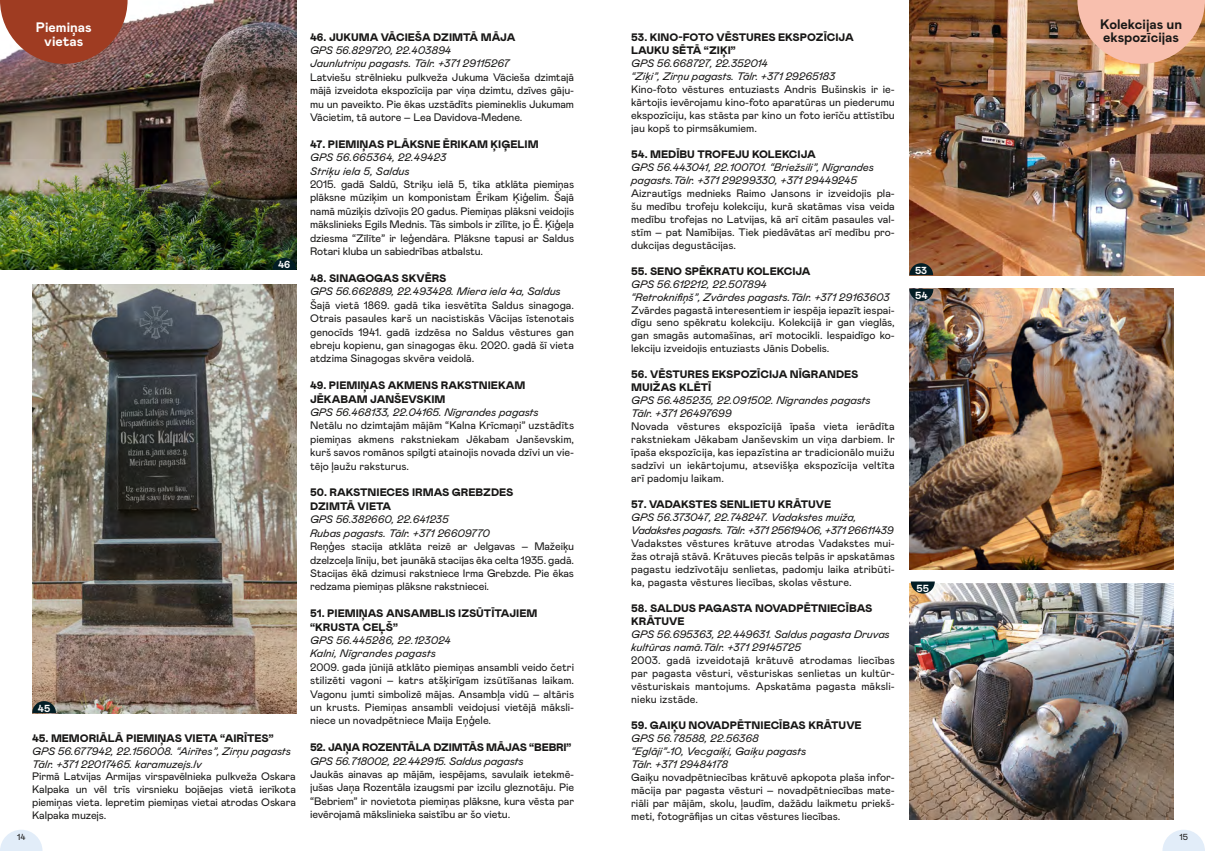
<style>
.page{position:relative;width:1205px;height:851px;background:#fff}
.page>*{position:absolute;margin:0;border:0;box-sizing:border-box;transform-origin:0 0}
.t1{font:700 13.75px/13.8px "Mabry Pro";color:#181716}
.t2{font:700 13.75px/13.8px "Mabry Pro";color:#fff;text-align:center}
.t3{font:10.88px/13.4px "Mabry Pro";color:#181716;text-align:justify}
.t4{font:italic 10.88px/13px "Mabry Pro";color:#181716}
.t5{font:900 10.88px/13.4px "Mabry Pro";color:#181716}
.t6{font:italic 10.88px/13px "Mabry Pro";letter-spacing:-.025em;color:#181716}
.t7{font:900 10.88px "Mabry Pro";letter-spacing:-.02em;color:#181716}
.t8{font:700 10.25px "Mabry Pro";color:#fff}
.t9{font:700 10.12px "Mabry Pro";color:#fff}
.t10{font:8.75px "Mabry Pro";color:#181716}
</style>
<div class="page">
<svg style="left:0;top:830px;width:43px;height:20px"></svg>
<svg style="left:1162px;top:830px;width:43px;height:20px"></svg>
<img style="left:909px;top:583px;width:264px;height:236px">
<img style="left:32px;top:284px;width:264px;height:429px">
<img style="left:0;top:0;width:296px;height:270px">
<svg style="left:0;top:0;width:128px;height:64px;background:#a14e3a"></svg>
<svg style="left:911px;top:581px;width:24px;height:12px"></svg>
<img style="left:909px;top:289px;width:265px;height:280px">
<svg style="left:909px;top:289px;width:24px;height:12px"></svg>
<img style="left:909px;top:0;width:296px;height:275px">
<svg style="left:909px;top:263px;width:24px;height:12px"></svg>
<svg style="left:1077px;top:0;width:128px;height:64px;background:#e7af97"></svg>
<svg style="left:272px;top:258px;width:24px;height:12px"></svg>
<svg style="left:32px;top:701px;width:24px;height:12px"></svg>
<p class="t2" style="left:36px;top:20px;width:57px">Piemiņas vietas</p>
<p class="t5" style="left:631px;top:30px;width:224px;line-height:13px">53. KINO-FOTO VĒSTURES EKSPOZĪCIJA<br>LAUKU SĒTĀ “ZIĶI”</p>
<p class="t4" style="left:631px;top:56px;width:206px">GPS 56.668727, 22.352014<br>“Ziķi”, Zirņu pagasts. Tālr. +371 29265183</p>
<p class="t3" style="left:631px;top:82px;width:265px;line-height:13px">Kino-foto vēstures entuziasts Andris Bušinskis ir ie&shy;kārtojis ievērojamu kino-foto aparatūras un piederumu ekspozīciju, kas stāsta par kino un foto ierīču attīstību jau kopš to pirmsākumiem.</p>
<p class="t5" style="left:631px;top:147px;width:186px">54. MEDĪBU TROFEJU KOLEKCIJA</p>
<p class="t4" style="left:631px;top:160px;width:245px">GPS 56.443041, 22.100701. “Briežsili”, Nīgrandes pagasts.Tālr. +371 29299330, +371 29449245</p>
<p class="t3" style="left:631px;top:186px;width:265px;line-height:13px">Aizrautīgs mednieks Raimo Jansons ir izveidojis pla&shy;šu medību trofeju kolekciju, kurā skatāmas visa veida medību trofejas no Latvijas, kā arī citām pasaules val&shy;stīm – pat Namībijas. Tiek piedāvātas arī medību pro&shy;dukcijas degustācijas.</p>
<p class="t5" style="left:631px;top:264px;width:181px">55. SENO SPĒKRATU KOLEKCIJA</p>
<p class="t4" style="left:631px;top:277px;width:260px">GPS 56.612212, 22.507894<br>“Retroknifiņš”, Zvārdes pagasts.Tālr. +371 29163603</p>
<p class="t3" style="left:631px;top:302px;width:265px;line-height:13px">Zvārdes pagastā interesentiem ir iespēja iepazīt iespai&shy;dīgu seno spēkratu kolekciju. Kolekcijā ir gan vieglās, gan smagās automašīnas, arī motocikli. Iespaidīgo ko&shy;lekciju izveidojis entuziasts Jānis Dobelis.</p>
<p class="t5" style="left:631px;top:368px;width:229px;line-height:13px">56. VĒSTURES EKSPOZĪCIJA NĪGRANDES<br>MUIŽAS KLĒTĪ</p>
<p class="t4" style="left:631px;top:393px;width:241px">GPS 56.485235, 22.091502. Nīgrandes pagasts<br>Tālr. +371 26497699</p>
<p class="t3" style="left:631px;top:419px;width:265px;line-height:13px">Novada vēstures ekspozīcijā īpaša vieta ierādīta rakstniekam Jēkabam Janševskim un viņa darbiem. Ir īpaša ekspozīcija, kas iepazīstina ar tradicionālo muižu sadzīvi un iekārtojumu, atsevišķa ekspozīcija veltīta arī padomju laikam.</p>
<p class="t5" style="left:631px;top:497px;width:202px">57. VADAKSTES SENLIETU KRĀTUVE</p>
<p class="t6" style="left:631px;top:510px;width:264px">GPS 56.373047, 22.748247. Vadakstes muiža,<br>Vadakstes pagasts. Tālr. +371 25619406, +371 26611439</p>
<p class="t3" style="left:631px;top:536px;width:265px;line-height:13px">Vadakstes vēstures krātuve atrodas Vadakstes mui&shy;žas otrajā stāvā. Krātuves piecās telpās ir apskatāmas pagastu iedzīvotāju senlietas, padomju laika atribūti&shy;ka, pagasta vēstures liecības, skolas vēsture.</p>
<p class="t5" style="left:631px;top:601px;width:243px;line-height:13px">58. SALDUS PAGASTA NOVADPĒTNIECĪBAS<br>KRĀTUVE</p>
<p class="t4" style="left:631px;top:627px;width:260px">GPS 56.695363, 22.449631. Saldus pagasta Druvas kultūras namā.Tālr. +371 29145725</p>
<p class="t3" style="left:631px;top:653px;width:265px;line-height:13px">2003. gadā izveidotajā krātuvē atrodamas liecības par pagasta vēsturi, vēsturiskas senlietas un kultūr&shy;vēsturiskais mantojums. Apskatāma pagasta māksli&shy;nieku izstāde.</p>
<p class="t5" style="left:631px;top:718px;width:232px">59. GAIĶU NOVADPĒTNIECĪBAS KRĀTUVE</p>
<p class="t4" style="left:631px;top:731px;width:177px">GPS 56.78588, 22.56368 “Eglāji”-10, Vecgaiķi, Gaiķu pagasts<br>Tālr. +371 29484178</p>
<p class="t3" style="left:631px;top:769px;width:265px;line-height:13px">Gaiķu novadpētniecības krātuvē apkopota plaša infor&shy;mācija par pagasta vēsturi – novadpētniecības mate&shy;riāli par mājām, skolu, ļaudīm, dažādu laikmetu priekš&shy;meti, fotogrāfijas un citas vēstures liecības.</p>
<p class="t5" style="left:310px;top:30px;width:207px">46. JUKUMA VĀCIEŠA DZIMTĀ MĀJA</p>
<p class="t4" style="left:310px;top:43px;width:201px;line-height:13.4px">GPS 56.829720, 22.403894<br>Jaunlutriņu pagasts. Tālr. +371 29115267</p>
<p class="t3" style="left:310px;top:70px;width:265px">Latviešu strēlnieku pulkveža Jukuma Vācieša dzimtajā mājā izveidota ekspozīcija par viņa dzimtu, dzīves gāju&shy;mu un paveikto. Pie ēkas uzstādīts piemineklis Jukumam Vācietim, tā autore – Lea Davidova-Medene.</p>
<p class="t5" style="left:310px;top:137px;width:230px">47. PIEMIŅAS PLĀKSNE ĒRIKAM ĶIĢELIM</p>
<p class="t4" style="left:310px;top:150px;width:138px;line-height:13.4px">GPS 56.665364, 22.49423<br>Striķu iela 5, Saldus</p>
<p class="t3" style="left:310px;top:177px;width:266px">2015. gadā Saldū, Striķu ielā 5, tika atklāta piemiņas plāksne mūziķim un komponistam Ērikam Ķiģelim. Šajā namā mūziķis dzīvojis 20 gadus. Piemiņas plāksni veidojis mākslinieks Egils Mednis. Tās simbols ir zīlīte, jo Ē. Ķiģeļa dziesma “Zīlīte” ir leģendāra. Plāksne tapusi ar Saldus Rotari kluba un sabiedrības atbalstu.</p>
<p class="t5" style="left:310px;top:271px;width:138px">48. SINAGOGAS SKVĒRS</p>
<p class="t4" style="left:310px;top:284px;width:252px">GPS 56.662889, 22.493428. Miera iela 4a, Saldus</p>
<p class="t3" style="left:310px;top:297px;width:266px">Šajā vietā 1869. gadā tika iesvētīta Saldus sinagoga.<br>Otrais pasaules karš un nacistiskās Vācijas īstenotais genocīds 1941. gadā izdzēsa no Saldus vēstures gan ebreju kopienu, gan sinagogas ēku. 2020. gadā šī vieta atdzima Sinagogas skvēra veidolā.</p>
<p class="t5" style="left:310px;top:378px;width:217px">49. PIEMIŅAS AKMENS RAKSTNIEKAM<br>JĒKABAM JANŠEVSKIM</p>
<p class="t4" style="left:310px;top:405px;width:230px">GPS 56.468133, 22.04165. Nīgrandes pagasts</p>
<p class="t3" style="left:310px;top:418px;width:265px">Netālu no dzimtajām mājām “Kalna Krīcmaņi” uzstādīts piemiņas akmens rakstniekam Jēkabam Janševskim, kurš savos romānos spilgti atainojis novada dzīvi un vie&shy;tējo ļaužu raksturus.</p>
<p class="t5" style="left:310px;top:485px;width:205px">50. RAKSTNIECES IRMAS GREBZDES<br>DZIMTĀ VIETA</p>
<p class="t4" style="left:310px;top:512px;width:181px;line-height:13.4px">GPS 56.382660, 22.641235<br>Rubas pagasts. Tālr. +371 26609770</p>
<p class="t3" style="left:310px;top:539px;width:265px">Reņģes stacija atklāta reizē ar Jelgavas – Mažeiķu dzelzceļa līniju, bet jaunākā stacijas ēka celta 1935. gadā.<br>Stacijas ēkā dzimusi rakstniece Irma Grebzde. Pie ēkas redzama piemiņas plāksne rakstniecei.</p>
<p class="t5" style="left:310px;top:606px;width:229px">51. PIEMIŅAS ANSAMBLIS IZSŪTĪTAJIEM “KRUSTA CEĻŠ”</p>
<p class="t4" style="left:310px;top:632px;width:142px;line-height:13.4px">GPS 56.445286, 22.123024<br>Kalni, Nīgrandes pagasts</p>
<p class="t3" style="left:310px;top:659px;width:265px">2009. gada jūnijā atklāto piemiņas ansambli veido četri stilizēti vagoni – katrs atšķirīgam izsūtīšanas laikam.<br>Vagonu jumti simbolizē mājas. Ansambļa vidū – altāris un krusts. Piemiņas ansambli veidojusi vietējā māksli&shy;niece un novadpētniece Maija Eņģele.</p>
<p class="t7" style="left:310px;top:739px;width:263px">52. JAŅA ROZENTĀLA DZIMTĀS MĀJAS “BEBRI”</p>
<p class="t4" style="left:310px;top:753px;width:215px">GPS 56.718002, 22.442915. Saldus pagasts</p>
<p class="t3" style="left:310px;top:766px;width:266px">Jaukās ainavas ap mājām, iespējams, savulaik ietekmē&shy;jušas Jaņa Rozentāla izaugsmi par izcilu gleznotāju. Pie “Bebriem” ir novietota piemiņas plāksne, kura vēsta par ievērojamā mākslinieka saistību ar šo vietu.</p>
<p class="t9" style="left:278px;top:257px;width:14px">46</p>
<p class="t9" style="left:38px;top:700px;width:14px">45</p>
<p class="t5" style="left:32px;top:730px;width:243px">45. MEMORIĀLĀ PIEMIŅAS VIETA “AIRĪTES”</p>
<p class="t4" style="left:32px;top:743px;width:260px">GPS 56.677942, 22.156008. “Airītes”, Zirņu pagasts<br>Tālr. +371 22017465. karamuzejs.lv</p>
<p class="t3" style="left:32px;top:769px;width:265px;line-height:12.9px">Pirmā Latvijas Armijas virspavēlnieka pulkveža Oskara Kalpaka un vēl trīs virsnieku bojāejas vietā ierīkota piemiņas vieta. Iepretim piemiņas vietai atrodas Oskara Kalpaka muzejs.</p>
<p class="t9" style="left:915px;top:263px;width:14px">53</p>
<p class="t8" style="left:915px;top:288px;width:14px">54</p>
<p class="t8" style="left:916px;top:580px;width:14px">55</p>
<p class="t1" style="left:1100px;top:16px;width:83px">Kolekcijas un ekspozīcijas</p>
<p class="t10" style="left:17px;top:831px;width:10px">14</p>
<p class="t10" style="left:1179px;top:831px;width:10px">15</p>
</div>
